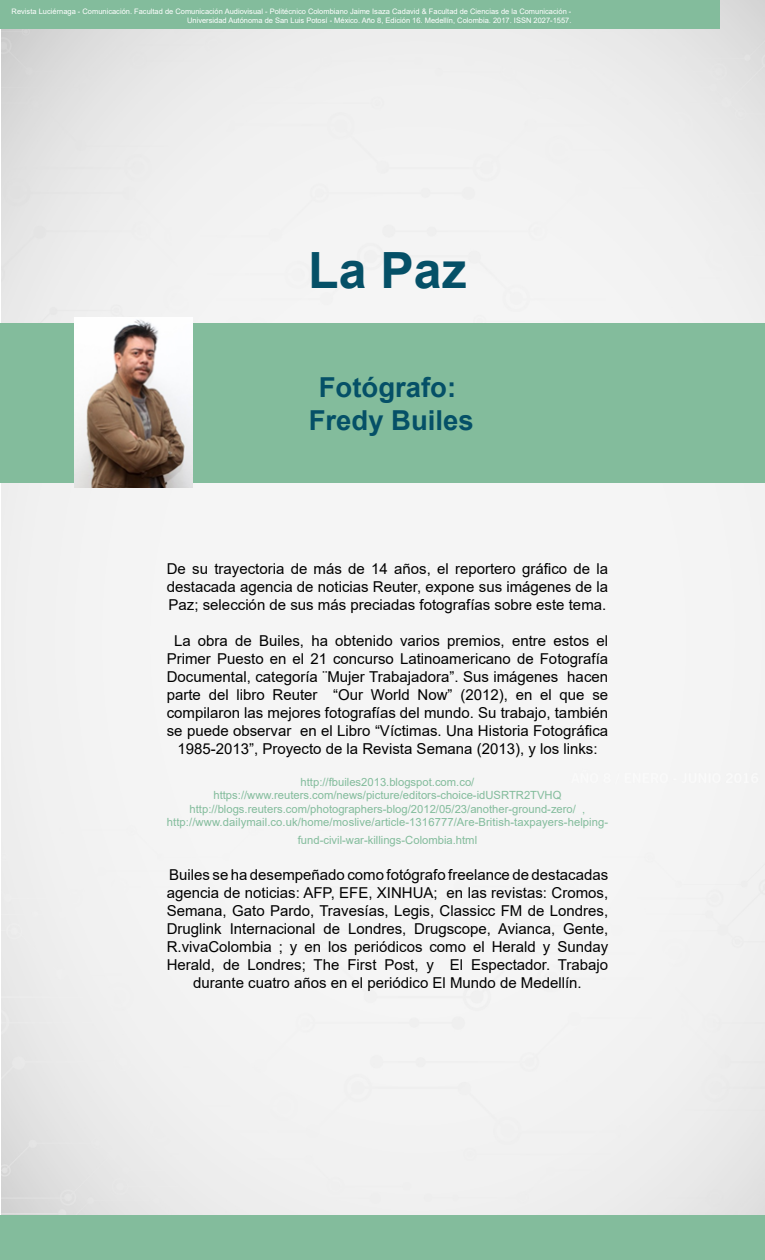
<style>
.page{position:relative;width:765px;height:1260px;background:#fff}
.page>*{position:absolute;margin:0;border:0;box-sizing:border-box;transform-origin:0 0}
.t1{font:700 50px "Arial";color:#055067}
.t2{font:700 27.5px/33px "Arial";color:#055067;text-align:center}
.t3{font:15px/18px "Arial";color:#000;text-align:center}
.t4{font:11.25px/13.5px "Arial";color:#83bc9c;text-align:center}
.t5{font:7.5px/9px "Arial";color:#fff;text-align:right}
</style>
<div class="page">
<div style="left:0;top:323px;width:765px;height:160px;background:#83bc9c"></div>
<div style="left:0;top:1215px;width:765px;height:45px;background:#83bc9c"></div>
<div style="left:0;top:0;width:719px;height:29px;background:#83bc9c"></div>
<img style="left:75px;top:319px;width:118px;height:169px">
<p class="t5" style="left:12px;top:6px;width:561px">Revista Luciérnaga - Comunicación. Facultad de Comunicación Audiovisual - Politécnico Colombiano Jaime Isaza Cadavid &amp; Facultad de Ciencias de la Comunicación -<br>Universidad Autónoma de San Luis Potosí - México. Año 8, Edición 16. Medellín, Colombia. 2017. ISSN 2027-1557.</p>
<h1 class="t1" style="left:308px;top:235px;width:160px">La Paz</h1>
<h2 class="t2" style="left:309px;top:371px;width:167px">Fotógrafo:<br>Fredy Builes</h2>
<p class="t3" style="left:167px;top:560px;width:443px;text-align:justify">De su trayectoria de más de 14 años, el reportero gráfico de la destacada agencia de noticias Reuter, expone sus imágenes de la Paz; selección de sus más preciadas fotografías sobre este tema.</p>
<p class="t3" style="left:167px;top:632px;width:443px">La obra de Builes, ha obtenido varios premios, entre estos el Primer Puesto en el 21 concurso Latinoamericano de Fotografía Documental, categoría ¨Mujer Trabajadora”. Sus imágenes hacen parte del libro Reuter “Our World Now” (2012), en el que se compilaron las mejores fotografías del mundo. Su trabajo, también se puede observar en el Libro “Víctimas. Una Historia Fotográfica 1985-2013”, Proyecto de la Revista Semana (2013), y los links:</p>
<p class="t4" style="left:167px;top:775px;width:443px">http://fbuiles2013.blogspot.com.co/ https://www.reuters.com/news/picture/editors-choice-idUSRTR2TVHQ http://blogs.reuters.com/photographers-blog/2012/05/23/another-ground-zero/ , http://www.dailymail.co.uk/home/moslive/article-1316777/Are-British-taxpayers-helping-</p>
<p class="t4" style="left:298px;top:833px;width:181px">fund-civil-war-killings-Colombia.html</p>
<p class="t3" style="left:167px;top:866px;width:443px">Builes se ha desempeñado como fotógrafo freelance de destacadas agencia de noticias: AFP, EFE, XINHUA; en las revistas: Cromos, Semana, Gato Pardo, Travesías, Legis, Classicc FM de Londres, Druglink Internacional de Londres, Drugscope, Avianca, Gente, R.vivaColombia ; y en los periódicos como el Herald y Sunday Herald, de Londres; The First Post, y El Espectador. Trabajo durante cuatro años en el periódico El Mundo de Medellín.</p>
</div>
